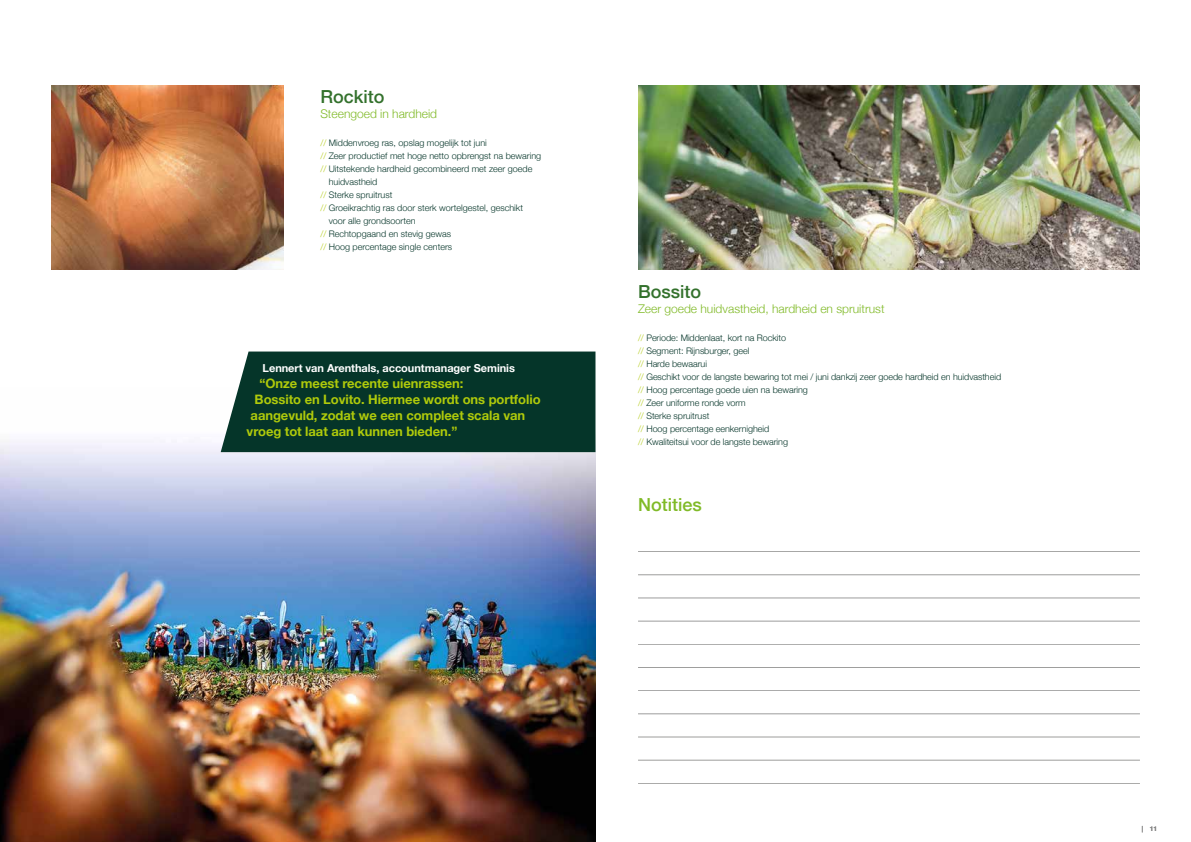
<style>
.page{position:relative;width:1191px;height:842px;background:#fff}
.page>*{position:absolute;margin:0;border:0;box-sizing:border-box;transform-origin:0 0}
.t1{font:500 18px "Helvetica Neue";color:#33712c}
.t2{font:500 18px "Helvetica Neue";color:#80ba27}
.t3{font:700 13px "Helvetica Neue";letter-spacing:-.005em;color:#afca0b}
.t4{font:300 12px "Helvetica Neue";color:#80ba27}
.t5{font:700 11px "Helvetica Neue";letter-spacing:-.005em;color:#fff}
.t6{font:300 9px/13px "Helvetica Neue";letter-spacing:-.005em;color:#053529}
.t7{font:700 6.5px "Helvetica Neue";color:#878787}
.s1{color:#afca0b}
</style>
<div class="page">
<img style="left:0;top:441px;width:595px;height:401px">
<img style="left:51px;top:85px;width:232px;height:184px">
<img style="left:638px;top:85px;width:502px;height:184px">
<div style="left:221px;top:351px;width:375px;height:101px;background:#053529"></div>
<hr style="left:638px;top:551px;width:502px;height:1px;background:#9d9d9c">
<hr style="left:638px;top:621px;width:502px;height:1px;background:#9d9d9c">
<hr style="left:638px;top:575px;width:502px;height:1px;background:#9d9d9c">
<hr style="left:638px;top:644px;width:502px;height:1px;background:#9d9d9c">
<hr style="left:638px;top:598px;width:502px;height:1px;background:#9d9d9c">
<hr style="left:638px;top:667px;width:502px;height:1px;background:#9d9d9c">
<hr style="left:638px;top:737px;width:502px;height:1px;background:#9d9d9c">
<hr style="left:638px;top:690px;width:502px;height:1px;background:#9d9d9c">
<hr style="left:638px;top:760px;width:502px;height:1px;background:#9d9d9c">
<hr style="left:638px;top:714px;width:502px;height:1px;background:#9d9d9c">
<hr style="left:638px;top:783px;width:502px;height:1px;background:#9d9d9c">
<h1 class="t1" style="left:320px;top:82px;width:66px">Rockito</h1>
<h3 class="t4" style="left:320px;top:104px;width:118px">Steengoed in hardheid</h3>
<p class="t6" style="left:320px;top:135px;width:168px"><span class="s1">//</span> Middenvroeg ras, opslag mogelijk tot juni</p>
<p class="t6" style="left:320px;top:148px;width:222px"><span class="s1">//</span> Zeer productief met hoge netto opbrengst na bewaring</p>
<p class="t6" style="left:320px;top:161px;width:213px"><span class="s1">//</span> Uitstekende hardheid gecombineerd met zeer goede</p>
<p class="t6" style="left:329px;top:174px;width:50px">huidvastheid</p>
<p class="t6" style="left:320px;top:187px;width:74px"><span class="s1">//</span> Sterke spruitrust</p>
<p class="t6" style="left:320px;top:200px;width:204px"><span class="s1">//</span> Groeikrachtig ras door sterk wortelgestel, geschikt</p>
<p class="t6" style="left:329px;top:213px;width:88px">voor alle grondsoorten</p>
<p class="t6" style="left:320px;top:226px;width:132px"><span class="s1">//</span> Rechtopgaand en stevig gewas</p>
<p class="t6" style="left:320px;top:239px;width:133px"><span class="s1">//</span> Hoog percentage single centers</p>
<p class="t5" style="left:263px;top:359px;width:254px">Lennert van Arenthals, accountmanager Seminis</p>
<h2 class="t3" style="left:260px;top:373px;width:205px">“Onze meest recente uienrassen:</h2>
<h2 class="t3" style="left:255px;top:389px;width:287px">Bossito en Lovito. Hiermee wordt ons portfolio</h2>
<h2 class="t3" style="left:251px;top:405px;width:276px">aangevuld, zodat we een compleet scala van</h2>
<h2 class="t3" style="left:247px;top:421px;width:212px">vroeg tot laat aan kunnen bieden.”</h2>
<h1 class="t1" style="left:638px;top:277px;width:65px">Bossito</h1>
<h3 class="t4" style="left:638px;top:299px;width:248px">Zeer goede huidvastheid, hardheid en spruitrust</h3>
<p class="t6" style="left:638px;top:331px;width:365px"><span class="s1">//</span> Periode: Middenlaat, kort na Rockito<br><span class="s1">//</span> Segment: Rijnsburger, geel<br><span class="s1">//</span> Harde bewaarui<br><span class="s1">//</span> Geschikt voor de langste bewaring tot mei / juni dankzij zeer goede hardheid en huidvastheid <span class="s1">//</span> Hoog percentage goede uien na bewaring<br><span class="s1">//</span> Zeer uniforme ronde vorm<br><span class="s1">//</span> Sterke spruitrust<br><span class="s1">//</span> Hoog percentage eenkernigheid<br><span class="s1">//</span> Kwaliteitsui voor de langste bewaring</p>
<h1 class="t2" style="left:638px;top:490px;width:65px">Notities</h1>
<p class="t7" style="left:1141px;top:824px;width:17px">| 11</p>
</div>
